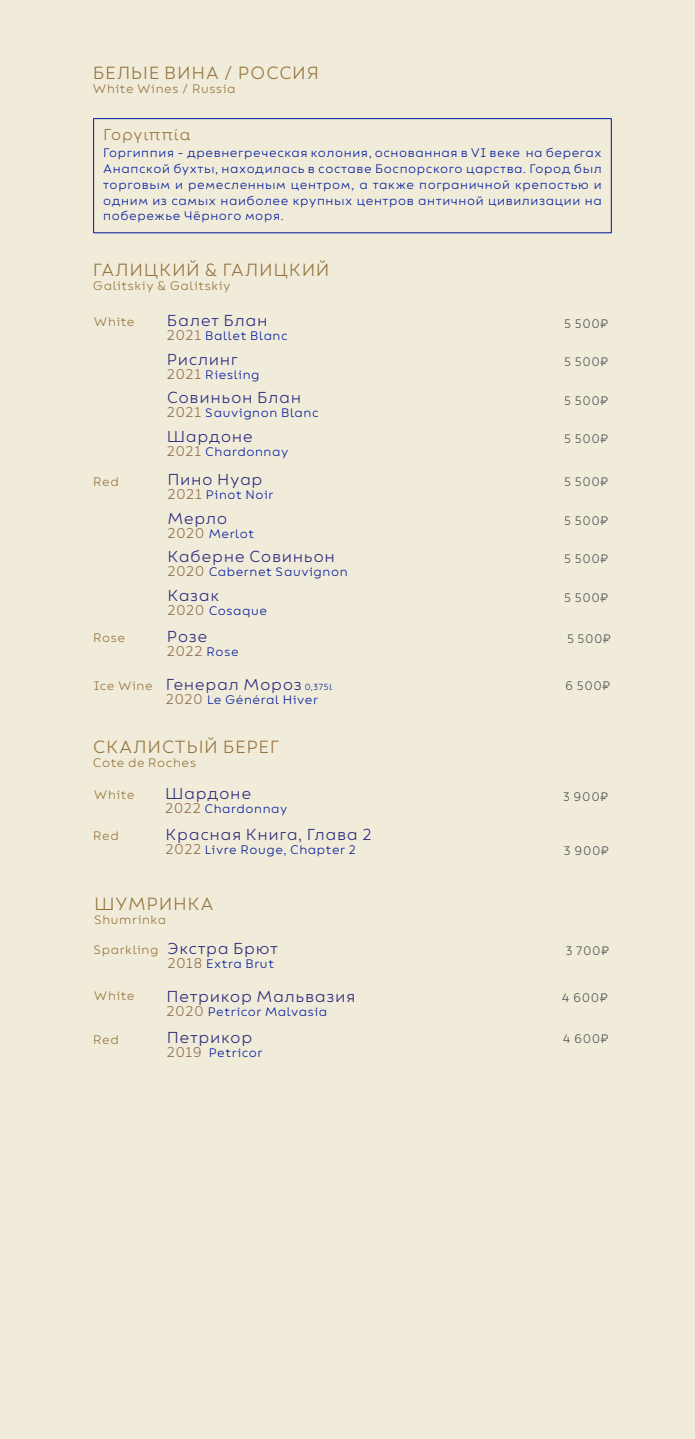
<style>
.page{position:relative;width:695px;height:1439px;background:#fff}
.page>*{position:absolute;margin:0;border:0;box-sizing:border-box;transform-origin:0 0}
.t1{font:17.5px "Bion";letter-spacing:-.005em;color:#95743f}
.t2{font:15.75px "Bion";letter-spacing:-.005em;color:#2a277e}
.t3{font:15.75px "Bion";letter-spacing:-.01em;color:#94733e}
.t4{font:14px "Bion";color:#8e6d4b}
.t5{font:12.25px/15.8px "Bion";letter-spacing:-.005em;color:#00199f;text-align:justify}
.t6{font:12.25px "Bion";letter-spacing:-.005em;color:#94733e}
.t7{font:12.25px "Bion";color:#4a5053}
.s1{font-size:14px;color:#8e6d4b}
.s2{font-family:"Steppe"}
.s3{font-size:12.25px;color:#00199f}
.s4{font-size:8.75px;color:#00199f}
</style>
<div class="page">
<div style="left:0;top:0;width:694px;height:1439px;background:#f1ecd9"></div>
<div style="left:93px;top:118px;width:518px;height:115px;border:1px solid #00199f"></div>
<h1 class="t1" style="left:93px;top:63px;width:228px">БЕЛЫЕ ВИНА / РОССИЯ</h1>
<p class="t6" style="left:93px;top:82px;width:145px">White Wines / Russia</p>
<p class="t3" style="left:103px;top:125px;width:90px">Γοργιππία</p>
<p class="t5" style="left:103px;top:146px;width:500px">Горгиппия - древнегреческая колония, основанная в VI веке на берегах Анапской бухты, находилась в составе Боспорского царства. Город был торговым и ремесленным центром, а также пограничной крепостью и одним из самых наиболее крупных центров античной цивилизации на побережье Чёрного моря.</p>
<h1 class="t1" style="left:93px;top:260px;width:239px">ГАЛИЦКИЙ &amp; ГАЛИЦКИЙ</h1>
<p class="t6" style="left:93px;top:279px;width:140px">Galitskiy &amp; Galitskiy</p>
<p class="t6" style="left:93px;top:315px;width:43px">White</p>
<p class="t2" style="left:166px;top:312px;width:103px">Балет Блан</p>
<p class="t5" style="left:166px;top:328px;width:123px"><span class="s1">2021</span> Ballet Blanc</p>
<p class="t2" style="left:166px;top:350px;width:73px">Рислинг</p>
<p class="t5" style="left:166px;top:367px;width:95px"><span class="s1">2021</span> Riesling</p>
<p class="t2" style="left:166px;top:389px;width:137px">Совиньон Блан</p>
<p class="t5" style="left:166px;top:405px;width:154px"><span class="s1">2021</span> Sauvignon Blanc</p>
<p class="t2" style="left:166px;top:427px;width:88px">Шардоне</p>
<p class="t5" style="left:166px;top:444px;width:124px"><span class="s1">2021</span> Chardonnay</p>
<p class="t7" style="left:564px;top:316px;width:46px">5 500<span class="s2">₽</span></p>
<p class="t7" style="left:564px;top:355px;width:46px">5 500<span class="s2">₽</span></p>
<p class="t7" style="left:564px;top:393px;width:46px">5 500<span class="s2">₽</span></p>
<p class="t7" style="left:564px;top:432px;width:46px">5 500<span class="s2">₽</span></p>
<p class="t6" style="left:93px;top:475px;width:28px">Red</p>
<p class="t2" style="left:167px;top:471px;width:97px">Пино Нуар</p>
<p class="t5" style="left:167px;top:487px;width:108px"><span class="s1">2021</span> Pinot Noir</p>
<p class="t2" style="left:167px;top:509px;width:62px">Мерло</p>
<p class="t5" style="left:167px;top:526px;width:89px"><span class="s1">2020</span> Merlot</p>
<p class="t2" style="left:167px;top:548px;width:170px">Каберне Совиньон</p>
<p class="t5" style="left:167px;top:564px;width:182px"><span class="s1">2020</span> Cabernet Sauvignon</p>
<p class="t2" style="left:167px;top:586px;width:54px">Казак</p>
<p class="t5" style="left:167px;top:603px;width:102px"><span class="s1">2020</span> Cosaque</p>
<p class="t7" style="left:564px;top:475px;width:46px">5 500<span class="s2">₽</span></p>
<p class="t7" style="left:564px;top:514px;width:46px">5 500<span class="s2">₽</span></p>
<p class="t7" style="left:564px;top:552px;width:46px">5 500<span class="s2">₽</span></p>
<p class="t7" style="left:564px;top:591px;width:46px">5 500<span class="s2">₽</span></p>
<p class="t6" style="left:93px;top:631px;width:34px">Rose</p>
<p class="t6" style="left:93px;top:678px;width:61px">Ice Wine</p>
<p class="t2" style="left:166px;top:628px;width:43px">Розе</p>
<p class="t4" style="left:166px;top:643px;width:74px">2022 <span class="s3">Rose</span></p>
<p class="t2" style="left:165px;top:675px;width:169px">Генерал Мороз <span class="s4">0,375l</span></p>
<p class="t5" style="left:165px;top:692px;width:154px"><span class="s1">2020</span> Le Général Hiver</p>
<p class="t7" style="left:566px;top:632px;width:46px">5 500<span class="s2">₽</span></p>
<p class="t7" style="left:565px;top:679px;width:47px">6 500<span class="s2">₽</span></p>
<h1 class="t1" style="left:93px;top:737px;width:188px">СКАЛИСТЫЙ БЕРЕГ</h1>
<p class="t6" style="left:93px;top:756px;width:105px">Cote de Roches</p>
<p class="t6" style="left:93px;top:787px;width:43px">White</p>
<p class="t6" style="left:93px;top:829px;width:28px">Red</p>
<p class="t2" style="left:165px;top:785px;width:88px">Шардоне</p>
<p class="t5" style="left:165px;top:801px;width:125px"><span class="s1">2022</span> Chardonnay</p>
<p class="t7" style="left:562px;top:789px;width:47px">3 900<span class="s2">₽</span></p>
<p class="t2" style="left:165px;top:825px;width:208px">Красная Книга, Глава 2</p>
<p class="t5" style="left:165px;top:842px;width:192px"><span class="s1">2022</span> Livre Rouge, Chapter 2</p>
<p class="t7" style="left:563px;top:844px;width:47px">3 900<span class="s2">₽</span></p>
<h1 class="t1" style="left:94px;top:894px;width:122px">ШУМРИНКА</h1>
<p class="t6" style="left:94px;top:913px;width:74px">Shumrinka</p>
<p class="t6" style="left:93px;top:942px;width:67px">Sparkling</p>
<p class="t2" style="left:167px;top:939px;width:113px">Экстра Брют</p>
<p class="t5" style="left:167px;top:956px;width:109px"><span class="s1">2018</span> Extra Brut</p>
<p class="t7" style="left:565px;top:944px;width:45px">3 700<span class="s2">₽</span></p>
<p class="t6" style="left:93px;top:989px;width:43px">White</p>
<p class="t2" style="left:166px;top:987px;width:191px">Петрикор Мальвазия</p>
<p class="t5" style="left:166px;top:1004px;width:163px"><span class="s1">2020</span> Petricor Malvasia</p>
<p class="t7" style="left:561px;top:990px;width:48px">4 600<span class="s2">₽</span></p>
<p class="t6" style="left:93px;top:1032px;width:28px">Red</p>
<p class="t2" style="left:166px;top:1029px;width:88px">Петрикор</p>
<p class="t5" style="left:166px;top:1045px;width:98px"><span class="s1">2019</span> Petricor</p>
<p class="t7" style="left:562px;top:1032px;width:48px">4 600<span class="s2">₽</span></p>
</div>
